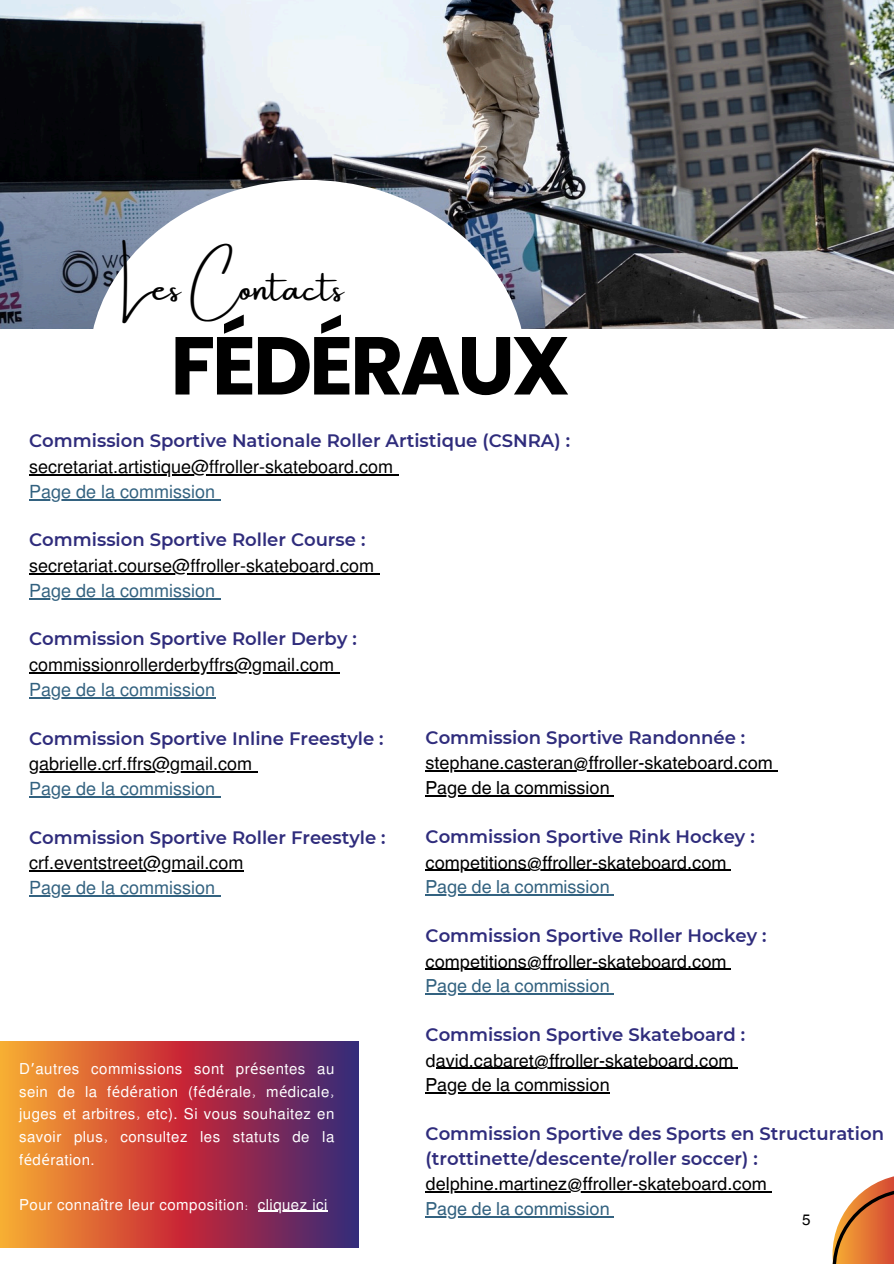
<style>
.page{position:relative;width:894px;height:1264px;background:#fff}
.page>*{position:absolute;margin:0;border:0;box-sizing:border-box;transform-origin:0 0}
.t1{font:700 81.9px "Poppins";letter-spacing:-.04em;color:#000}
.t2{font:38.1px "Amsterdam One";color:#000}
.t3{font:600 18px/24.8px "Montserrat";color:#2f2c7c}
.t4{font:18px/24.8px "Helvetica World";color:#000}
.t5{font:18px "Mukti";color:#000}
.t6{font:18px "Mukti";color:#336280}
.t7{font:18px "Helvetica World";color:#336280}
.t8{font:15.15px "Helvetica World";color:#000}
.t9{font:15px/22.5px "Mukti";letter-spacing:.03em;color:#fff;text-align:justify}
.s1{font-family:"Noto Sans Gurmukhi"}
.s2{font-family:"Noto Sans"}
</style>
<div class="page">
<img style="left:0;top:0;width:893px;height:328px">
<svg style="left:89px;top:180px;width:436px;height:149px"></svg>
<svg style="left:868px;top:1176px;width:25px;height:12px"></svg>
<svg style="left:832px;top:1188px;width:61px;height:75px"></svg>
<svg style="left:0;top:1041px;width:359px;height:206px;background:#af4a45"></svg>
<hr style="left:258px;top:1210px;width:70px;height:1px;background:#fff">
<hr style="left:29px;top:474px;width:364px;height:1px;background:#000">
<hr style="left:29px;top:499px;width:186px;height:1px;background:#336280">
<hr style="left:29px;top:573px;width:345px;height:1px;background:#000">
<hr style="left:29px;top:598px;width:186px;height:1px;background:#336280">
<hr style="left:29px;top:672px;width:305px;height:1px;background:#000">
<hr style="left:29px;top:697px;width:186px;height:1px;background:#336280">
<hr style="left:29px;top:771px;width:223px;height:1px;background:#000">
<hr style="left:29px;top:796px;width:186px;height:1px;background:#336280">
<hr style="left:29px;top:870px;width:214px;height:1px;background:#000">
<hr style="left:29px;top:895px;width:186px;height:1px;background:#336280">
<hr style="left:425px;top:770px;width:347px;height:1px;background:#000">
<hr style="left:425px;top:795px;width:184px;height:1px;background:#000">
<hr style="left:425px;top:869px;width:301px;height:1px;background:#000">
<hr style="left:425px;top:894px;width:184px;height:1px;background:#336280">
<hr style="left:425px;top:968px;width:301px;height:1px;background:#000">
<hr style="left:425px;top:993px;width:184px;height:1px;background:#336280">
<hr style="left:436px;top:1067px;width:297px;height:1px;background:#000">
<hr style="left:425px;top:1092px;width:184px;height:1px;background:#000">
<hr style="left:425px;top:1191px;width:341px;height:1px;background:#000">
<hr style="left:425px;top:1216px;width:184px;height:1px;background:#336280">
<h3 class="t2" style="left:122px;top:266px;width:223px">Les Contacts</h3>
<h3 class="t1" style="left:170px;top:308px;width:401px">FÉDÉRAUX</h3>
<h3 class="t3" style="left:29px;top:428px;width:542px">Commission Sportive Nationale Roller Artistique (CSNRA) :</h3>
<h4 class="t5" style="left:29px;top:454px;width:365px">secretariat.artistique@ffroller-skateboard.com</h4>
<h4 class="t6" style="left:29px;top:479px;width:187px">Page de la commission</h4>
<h4 class="t3" style="left:29px;top:527px;width:337px">Commission Sportive Roller Course :</h4>
<h4 class="t5" style="left:29px;top:553px;width:346px">secretariat.course@ffroller-skateboard.com</h4>
<h4 class="t6" style="left:29px;top:578px;width:187px">Page de la commission</h4>
<h4 class="t3" style="left:29px;top:626px;width:329px">Commission Sportive Roller Derby :</h4>
<h4 class="t5" style="left:29px;top:652px;width:306px">commissionrollerderbyffrs@gmail.com</h4>
<p class="t6" style="left:29px;top:677px;width:187px">Page de la commission</p>
<p class="t3" style="left:29px;top:725px;width:356px">Commission Sportive Inline Freestyle :</p>
<p class="t5" style="left:29px;top:751px;width:224px">gabrielle.crf.ffrs@gmail.com</p>
<p class="t6" style="left:29px;top:776px;width:187px">Page de la commission</p>
<p class="t3" style="left:29px;top:824px;width:358px">Commission Sportive Roller Freestyle :</p>
<p class="t5" style="left:29px;top:850px;width:215px">crf.eventstreet@gmail.com</p>
<p class="t6" style="left:29px;top:875px;width:187px">Page de la commission</p>
<p class="t3" style="left:425px;top:724px;width:321px">Commission Sportive Randonnée :</p>
<p class="t4" style="left:425px;top:751px;width:348px">stephane.casteran@ffroller-skateboard.com</p>
<p class="t4" style="left:425px;top:775px;width:185px">Page de la commission</p>
<p class="t3" style="left:425px;top:823px;width:330px">Commission Sportive Rink Hockey :</p>
<p class="t4" style="left:425px;top:850px;width:302px">competitions@ffroller-skateboard.com</p>
<p class="t7" style="left:425px;top:876px;width:185px">Page de la commission</p>
<p class="t3" style="left:425px;top:922px;width:342px">Commission Sportive Roller Hockey :</p>
<p class="t4" style="left:425px;top:949px;width:302px">competitions@ffroller-skateboard.com</p>
<p class="t7" style="left:425px;top:975px;width:185px">Page de la commission</p>
<p class="t3" style="left:425px;top:1021px;width:321px">Commission Sportive Skateboard :</p>
<p class="t4" style="left:425px;top:1048px;width:309px">david.cabaret@ffroller-skateboard.com<br>Page de la commission</p>
<p class="t3" style="left:425px;top:1120px;width:460px">Commission Sportive des Sports en Structuration (trottinette/descente/roller soccer) :</p>
<p class="t4" style="left:425px;top:1171px;width:342px">delphine.martinez@ffroller-skateboard.com</p>
<p class="t7" style="left:425px;top:1198px;width:185px">Page de la commission</p>
<h1 class="t9" style="left:19px;top:1057px;width:317px">D<span class="s1">’</span>autres commissions sont pr<span class="s2">é</span>sentes au sein de la f<span class="s2">é</span>d<span class="s2">é</span>ration (f<span class="s2">é</span>d<span class="s2">é</span>rale, m<span class="s2">é</span>dicale, juges et arbitres, etc). Si vous souhaitez en savoir plus, consultez les statuts de la f<span class="s2">é</span>d<span class="s2">é</span>ration.</h1>
<h3 class="t9" style="left:19px;top:1192px;width:230px">Pour conna<span class="s2">î</span>tre leur composition:</h3>
<h3 class="t9" style="left:258px;top:1192px;width:71px">cliquez ici</h3>
<h2 class="t8" style="left:802px;top:1210px;width:10px">5</h2>
</div>
